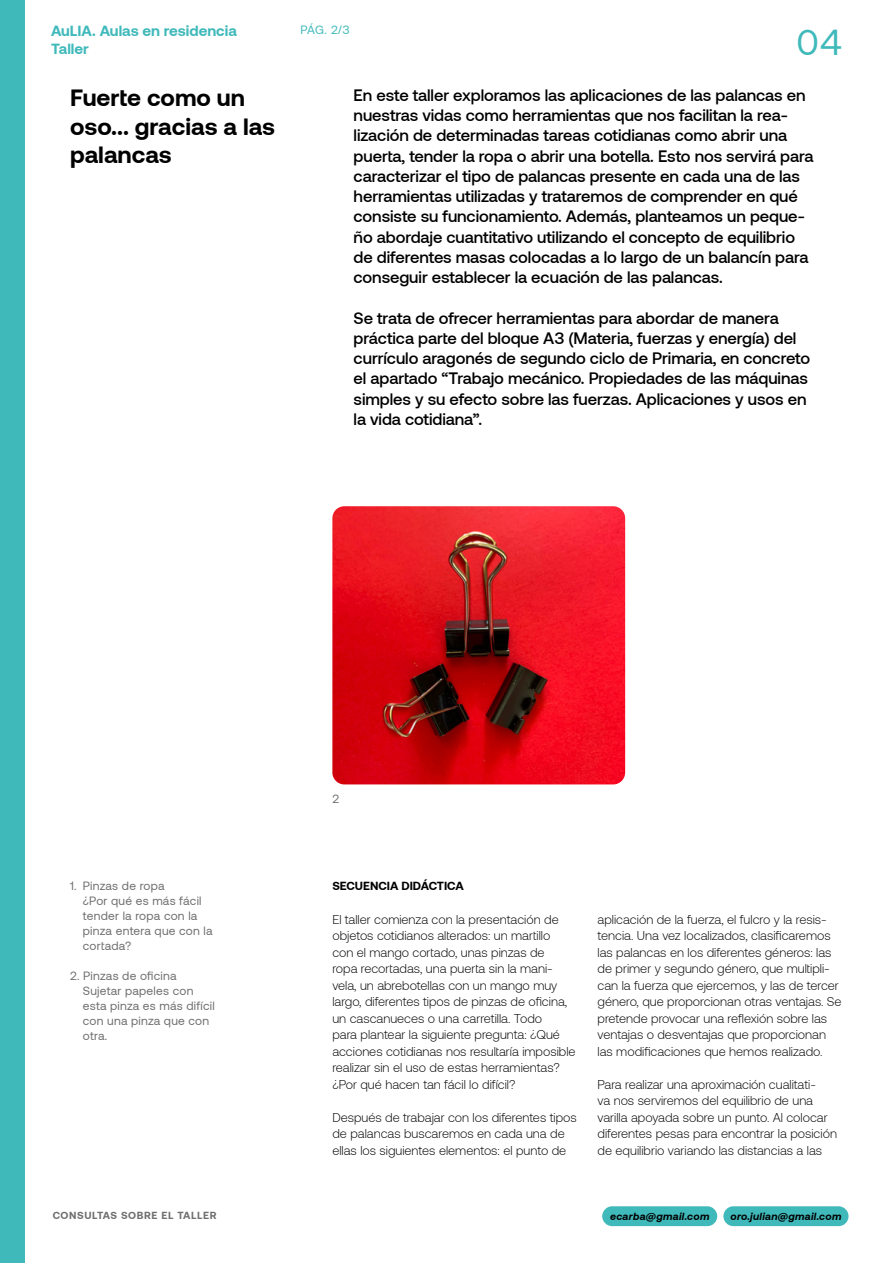
<style>
.page{position:relative;width:893px;height:1263px;background:#fff}
.page>*{position:absolute;margin:0;border:0;box-sizing:border-box;transform-origin:0 0}
.t1{font:36px "Aeonik";color:#40b9bb}
.t2{font:700 24px/28.5px "Aeonik";color:#000}
.t3{font:500 16.5px/20.2px "Aeonik";letter-spacing:-.005em;color:#000}
.t4{font:700 15px "Aeonik";color:#40b9bb}
.t5{font:300 12.75px/16.5px "Aeonik";color:#000}
.t6{font:12px/15px "Aeonik";letter-spacing:.02em;color:#706f6f}
.t7{font:700 12px "Aeonik";color:#000}
.t8{font:12px "Aeonik";color:#40b9bb}
.t9{font:italic 700 10.5px "Aeonik";letter-spacing:.03em;color:#000}
.t10{font:700 10.5px "Aeonik";letter-spacing:.06em;color:#706f6f}
</style>
<div class="page">
<img style="left:332px;top:506px;width:293px;height:278px">
<div style="left:0;top:0;width:24px;height:330px;background:#40b9bb"></div>
<div style="left:0;top:317px;width:24px;height:946px;background:#40b9bb"></div>
<div style="left:723px;top:1206px;width:125px;height:20px;background:#40b9bb;border-radius:10px"></div>
<div style="left:602px;top:1206px;width:115px;height:20px;background:#40b9bb;border-radius:10px"></div>
<p class="t4" style="left:51px;top:22px;width:187px">AuLIA. Aulas en residencia</p>
<p class="t8" style="left:300px;top:23px;width:51px">PÁG. 2/3</p>
<p class="t4" style="left:51px;top:40px;width:39px">Taller</p>
<h1 class="t1" style="left:796px;top:23px;width:47px">04</h1>
<h2 class="t2" style="left:70px;top:83px;width:206px">Fuerte como un oso... gracias a las palancas</h2>
<p class="t3" style="left:354px;top:85px;width:461px">En este taller exploramos las aplicaciones de las palancas en nuestras vidas como herramientas que nos facilitan la rea&shy;lización de determinadas tareas cotidianas como abrir una puerta, tender la ropa o abrir una botella. Esto nos servirá para caracterizar el tipo de palancas presente en cada una de las herramientas utilizadas y trataremos de comprender en qué consiste su funcionamiento. Además, planteamos un peque&shy;ño abordaje cuantitativo utilizando el concepto de equilibrio de diferentes masas colocadas a lo largo de un balancín para conseguir establecer la ecuación de las palancas.</p>
<p class="t3" style="left:354px;top:308px;width:458px">Se trata de ofrecer herramientas para abordar de manera práctica parte del bloque A3 (Materia, fuerzas y energía) del currículo aragonés de segundo ciclo de Primaria, en concreto el apartado “Trabajo mecánico. Propiedades de las máquinas simples y su efecto sobre las fuerzas. Aplicaciones y usos en la vida cotidiana”.</p>
<p class="t6" style="left:332px;top:792px;width:8px">2</p>
<p class="t6" style="left:70px;top:878px;width:96px">1. Pinzas de ropa</p>
<p class="t7" style="left:332px;top:879px;width:133px">SECUENCIA DIDÁCTICA</p>
<p class="t6" style="left:83px;top:893px;width:131px">¿Por qué es más fácil tender la ropa con la pinza entera que con la cortada?</p>
<p class="t6" style="left:83px;top:968px;width:133px;text-indent:-13px">2. Pinzas de oficina<br>Sujetar papeles con esta pinza es más difícil con una pinza que con otra.</p>
<p class="t5" style="left:332px;top:911px;width:245px">El taller comienza con la presentación de objetos cotidianos alterados: un martillo<br>con el mango cortado, unas pinzas de<br>ropa recortadas, una puerta sin la mani&shy;vela, un abrebotellas con un mango muy largo, diferentes tipos de pinzas de oficina, un cascanueces o una carretilla. Todo<br>para plantear la siguiente pregunta: ¿Qué acciones cotidianas nos resultaría imposible realizar sin el uso de estas herramientas? ¿Por qué hacen tan fácil lo difícil?</p>
<p class="t5" style="left:332px;top:1109px;width:246px">Después de trabajar con los diferentes tipos de palancas buscaremos en cada una de ellas los siguientes elementos: el punto de</p>
<p class="t5" style="left:598px;top:911px;width:246px">aplicación de la fuerza, el fulcro y la resis&shy;tencia. Una vez localizados, clasificaremos las palancas en los diferentes géneros: las de primer y segundo género, que multipli&shy;can la fuerza que ejercemos, y las de tercer género, que proporcionan otras ventajas. Se pretende provocar una reflexión sobre las ventajas o desventajas que proporcionan las modificaciones que hemos realizado.</p>
<p class="t5" style="left:598px;top:1076px;width:241px">Para realizar una aproximación cualitati-<br>va nos serviremos del equilibrio de una varilla apoyada sobre un punto. Al colocar diferentes pesas para encontrar la posición de equilibrio variando las distancias a las</p>
<p class="t10" style="left:53px;top:1209px;width:165px">CONSULTAS SOBRE EL TALLER</p>
<p class="t9" style="left:610px;top:1210px;width:101px">ecarba@gmail.com</p>
<p class="t9" style="left:730px;top:1210px;width:112px">oro.julian@gmail.com</p>
</div>
